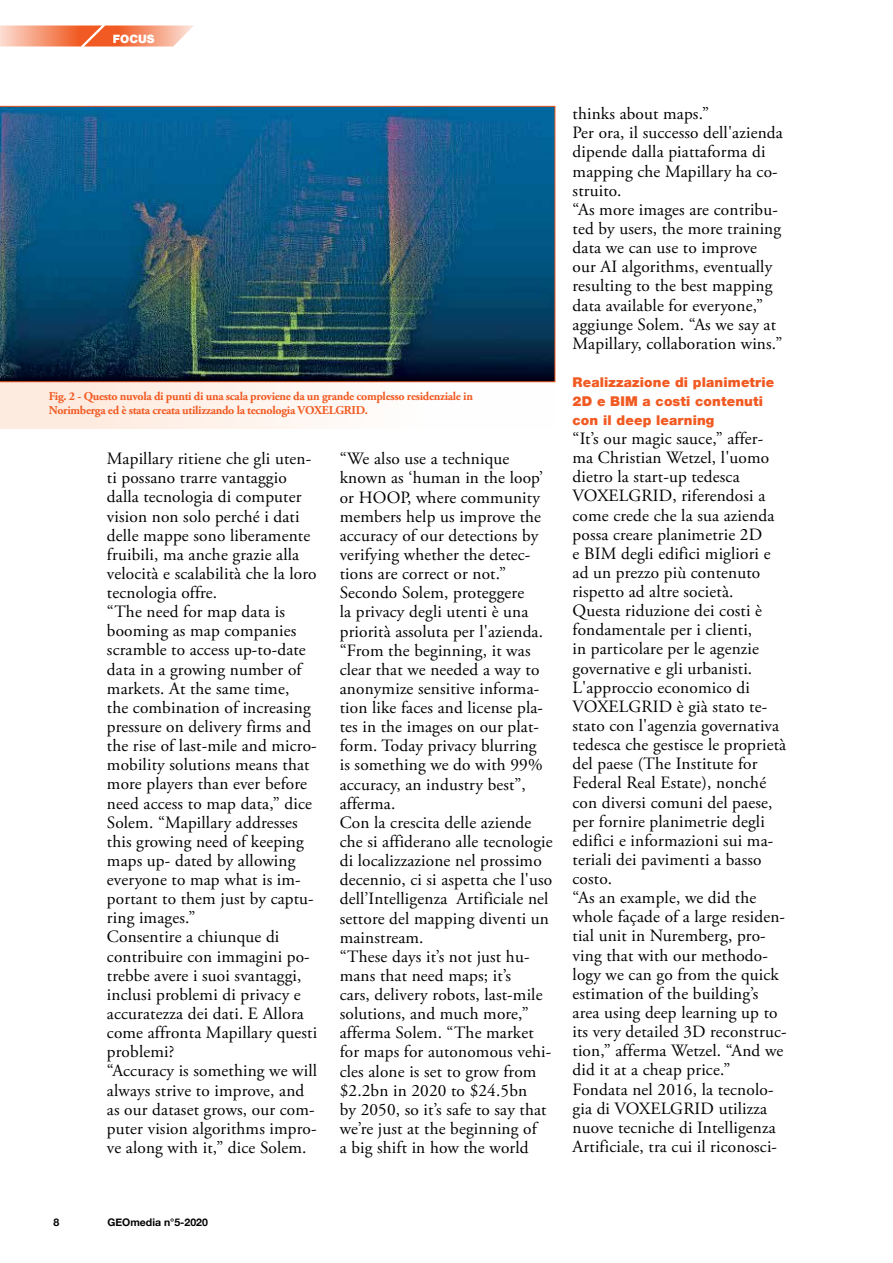
<style>
.page{position:relative;width:893px;height:1263px;background:#fff}
.page>*{position:absolute;margin:0;border:0;box-sizing:border-box;transform-origin:0 0}
.t1{font:17.25px/19.2px "Adobe Garamond Pro";color:#000}
.t2{font:900 13.5px/19.2px "Helvetica Neue";letter-spacing:.01em;color:#f15a22}
.t3{font:700 12px/13.5px "Adobe Garamond Pro";letter-spacing:-.025em;color:#f15a22}
.t4{font:900 11.55px "Helvetica Neue";color:#fff}
.t5{font:700 10.5px "Helvetica Neue";color:#000}
</style>
<div class="page">
<svg style="left:0;top:26px;width:193px;height:21px;background:#f59774"></svg>
<svg style="left:0;top:382px;width:554px;height:46px"></svg>
<img style="left:0;top:106px;width:555px;height:276px">
<p class="t4" style="left:113px;top:32px;width:43px">FOCUS</p>
<p class="t3" style="left:49px;top:390px;width:426px">Fig. 2 - Questo nuvola di punti di una scala proviene da un grande complesso residenziale in<br>Norimberga ed è stata creata utilizzando la tecnologia VOXELGRID.</p>
<p class="t1" style="left:107px;top:450px;width:212px">Mapillary ritiene che gli uten&shy;ti possano trarre vantaggio dalla tecnologia di computer vision non solo perché i dati delle mappe sono liberamente fruibili, ma anche grazie alla velocità e scalabilità che la loro tecnologia offre.<br>“The need for map data is booming as map companies scramble to access up-to-date data in a growing number of markets. At the same time,<br>the combination of increasing pressure on delivery firms and the rise of last-mile and micro&shy;mobility solutions means that more players than ever before need access to map data,” dice<br>Solem. “Mapillary addresses this growing need of keeping maps up- dated by allowing everyone to map what is im&shy;portant to them just by captu&shy;ring images.”<br>Consentire a chiunque di contribuire con immagini po&shy;trebbe avere i suoi svantaggi, inclusi problemi di privacy e accuratezza dei dati. E Allora come affronta Mapillary questi problemi?<br>“Accuracy is something we will always strive to improve, and as our dataset grows, our com&shy;puter vision algorithms impro&shy;ve along with it,” dice Solem.</p>
<p class="t1" style="left:340px;top:450px;width:214px">“We also use a technique known as ‘human in the loop’ or HOOP, where community members help us improve the accuracy of our detections by verifying whether the detec&shy;tions are correct or not.”<br>Secondo Solem, proteggere<br>la privacy degli utenti è una priorità assoluta per l'azienda. “From the beginning, it was clear that we needed a way to anonymize sensitive informa&shy;tion like faces and license pla&shy;tes in the images on our plat&shy;form. Today privacy blurring<br>is something we do with 99% accuracy, an industry best”, afferma.<br>Con la crescita delle aziende che si affiderano alle tecnologie di localizzazione nel prossimo decennio, ci si aspetta che l'uso dell’Intelligenza Artificiale nel settore del mapping diventi un mainstream.<br>“These days it’s not just hu&shy;mans that need maps; it’s<br>cars, delivery robots, last-mile solutions, and much more,” afferma Solem. “The market for maps for autonomous vehi&shy;cles alone is set to grow from $2.2bn in 2020 to $24.5bn<br>by 2050, so it’s safe to say that we’re just at the beginning of<br>a big shift in how the world</p>
<p class="t1" style="left:573px;top:105px;width:212px">thinks about maps.”<br>Per ora, il successo dell'azienda dipende dalla piattaforma di mapping che Mapillary ha co&shy;struito.<br>“As more images are contribu&shy;ted by users, the more training data we can use to improve our AI algorithms, eventually resulting to the best mapping data available for everyone,” aggiunge Solem. “As we say at<br>Mapillary, collaboration wins.”</p>
<p class="t2" style="left:573px;top:372px;width:203px">Realizzazione di planimetrie<br>2D e BIM a costi contenuti con il deep learning</p>
<p class="t1" style="left:573px;top:429px;width:216px">“It’s our magic sauce,” affer&shy;ma Christian Wetzel, l'uomo dietro la start-up tedesca<br>VOXELGRID, riferendosi a come crede che la sua azienda possa creare planimetrie 2D<br>e BIM degli edifici migliori e ad un prezzo più contenuto rispetto ad altre società.<br>Questa riduzione dei costi è fondamentale per i clienti,<br>in particolare per le agenzie governative e gli urbanisti.<br>L'approccio economico di<br>VOXELGRID è già stato te&shy;stato con l'agenzia governativa tedesca che gestisce le proprietà del paese (The Institute for<br>Federal Real Estate), nonché con diversi comuni del paese, per fornire planimetrie degli edifici e informazioni sui ma&shy;teriali dei pavimenti a basso costo.<br>“As an example, we did the whole façade of a large residen&shy;tial unit in Nuremberg, pro&shy;ving that with our methodo&shy;logy we can go from the quick estimation of the building’s area using deep learning up to its very detailed 3D reconstruc&shy;tion,” afferma Wetzel. “And we did it at a cheap price.”<br>Fondata nel 2016, la tecnolo&shy;gia di VOXELGRID utilizza nuove tecniche di Intelligenza<br>Artificiale, tra cui il riconosci-</p>
<p class="t5" style="left:53px;top:1214px;width:7px">8</p>
<p class="t5" style="left:107px;top:1214px;width:102px">GEOmedia n°5-2020</p>
</div>
